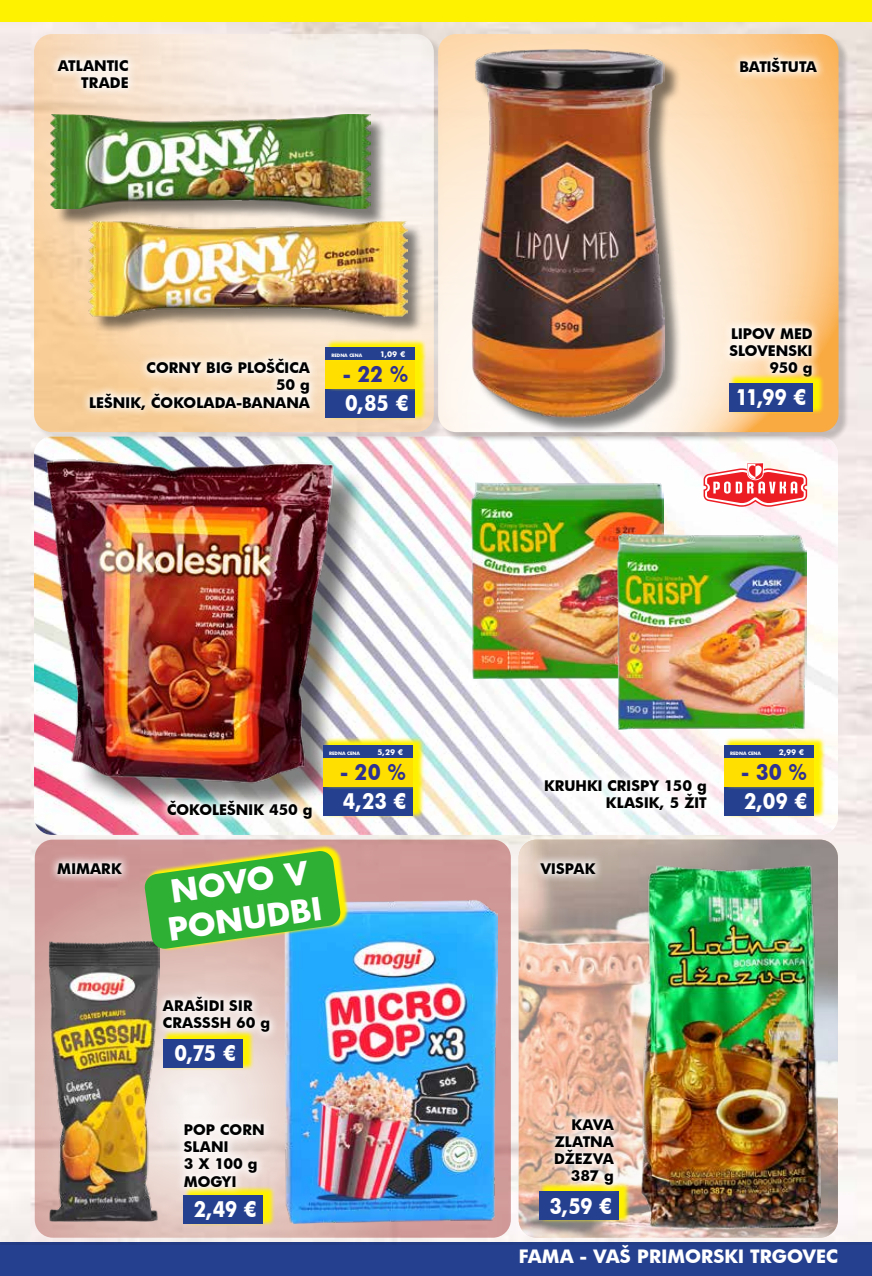
<style>
.page{position:relative;width:872px;height:1276px;background:#fff}
.page>*{position:absolute;margin:0;border:0;box-sizing:border-box;transform-origin:0 0}
.t1{font:700 31.05px/37.3px "Futura";color:#fff}
.t2{font:700 21px "Futura";letter-spacing:-.03em;color:#fff;scale:.88 1}
.t3{font:700 21px "Futura";color:#2e3092;scale:.91 1}
.t4{font:700 18px "Futura";color:#fff}
.t5{font:700 14.25px/17.1px "Futura";color:#000;text-align:right}
.t6{font:700 7.5px "Futura";color:#fff}
.t7{font:700 4.5px "Futura";color:#fff}
</style>
<div class="page">
<div style="left:0;top:1242px;width:872px;height:34px;background:#25408f"></div>
<div style="left:0;top:0;width:872px;height:22px;background:#fff200"></div>
<svg style="left:35px;top:839px;width:476px;height:398px;background:#d8afac"></svg>
<img style="left:518px;top:839px;width:320px;height:398px">
<img style="left:34px;top:436px;width:804px;height:399px">
<div style="left:35px;top:35px;width:409px;height:407px;background:#000;opacity:.22"></div>
<svg style="left:34px;top:34px;width:400px;height:398px;background:#f6e0c8"></svg>
<div style="left:439px;top:35px;width:410px;height:407px;background:#000;opacity:.22"></div>
<svg style="left:438px;top:34px;width:400px;height:398px;background:#fddbb2"></svg>
<svg style="left:703px;top:462px;width:104px;height:45px"></svg>
<div style="left:475px;top:52px;width:207px;height:383px;background:#000;opacity:.5"></div>
<img style="left:472px;top:48px;width:192px;height:369px">
<img style="left:471px;top:482px;width:192px;height:196px">
<img style="left:617px;top:533px;width:189px;height:196px">
<div style="left:54px;top:117px;width:334px;height:110px;background:#000;opacity:.5"></div>
<img style="left:51px;top:115px;width:319px;height:94px">
<div style="left:92px;top:224px;width:332px;height:110px;background:#000;opacity:.5"></div>
<img style="left:88px;top:221px;width:319px;height:96px">
<div style="left:52px;top:464px;width:314px;height:351px;background:#000;opacity:.5"></div>
<img style="left:40px;top:451px;width:300px;height:338px">
<img style="left:48px;top:941px;width:112px;height:280px">
<img style="left:284px;top:899px;width:213px;height:324px">
<img style="left:640px;top:864px;width:180px;height:364px">
<svg style="left:531px;top:853px;width:73px;height:30px;background:#d5c8c1"></svg>
<svg style="left:724px;top:790px;width:101px;height:28px"></svg>
<div style="left:724px;top:786px;width:89px;height:29px;background:#25408f"></div>
<svg style="left:724px;top:761px;width:101px;height:29px"></svg>
<div style="left:724px;top:758px;width:89px;height:28px;background:#ffdf00"></div>
<svg style="left:724px;top:736px;width:101px;height:25px"></svg>
<div style="left:724px;top:746px;width:89px;height:12px;background:#25408f"></div>
<svg style="left:323px;top:790px;width:102px;height:28px"></svg>
<div style="left:323px;top:786px;width:89px;height:29px;background:#25408f"></div>
<svg style="left:323px;top:761px;width:102px;height:29px"></svg>
<div style="left:323px;top:758px;width:89px;height:28px;background:#ffdf00"></div>
<svg style="left:323px;top:736px;width:102px;height:25px"></svg>
<div style="left:323px;top:746px;width:89px;height:12px;background:#25408f"></div>
<svg style="left:325px;top:392px;width:102px;height:29px"></svg>
<div style="left:326px;top:389px;width:89px;height:28px;background:#25408f"></div>
<svg style="left:325px;top:363px;width:102px;height:29px"></svg>
<div style="left:326px;top:360px;width:89px;height:29px;background:#ffdf00"></div>
<svg style="left:325px;top:339px;width:102px;height:24px"></svg>
<div style="left:326px;top:348px;width:89px;height:12px;background:#25408f"></div>
<svg style="left:720px;top:318px;width:101px;height:68px"></svg>
<svg style="left:539px;top:1182px;width:91px;height:41px"></svg>
<div style="left:539px;top:1191px;width:79px;height:29px;background:#25408f"></div>
<svg style="left:729px;top:374px;width:95px;height:41px;background:#edcf40"></svg>
<div style="left:729px;top:383px;width:83px;height:28px;background:#25408f"></div>
<svg style="left:163px;top:1041px;width:91px;height:29px"></svg>
<div style="left:163px;top:1038px;width:79px;height:29px;background:#25408f"></div>
<svg style="left:183px;top:1186px;width:92px;height:41px"></svg>
<div style="left:184px;top:1195px;width:79px;height:28px;background:#25408f"></div>
<svg style="left:545px;top:1109px;width:78px;height:85px"></svg>
<svg style="left:535px;top:771px;width:180px;height:48px"></svg>
<img style="left:158px;top:791px;width:164px;height:37px">
<svg style="left:175px;top:1114px;width:98px;height:82px"></svg>
<svg style="left:154px;top:987px;width:125px;height:54px"></svg>
<svg style="left:81px;top:350px;width:238px;height:68px;background:#f9e1c3"></svg>
<svg style="left:48px;top:853px;width:83px;height:30px;background:#debab9"></svg>
<svg style="left:730px;top:48px;width:96px;height:34px;background:#fcd8ab"></svg>
<svg style="left:145px;top:844px;width:204px;height:107px;background:#b9a79a"></svg>
<svg style="left:144px;top:850px;width:197px;height:99px;background:#52b04d"></svg>
<svg style="left:48px;top:51px;width:90px;height:47px"></svg>
<p class="t5" style="left:58px;top:57px;width:72px">ATLANTIC<br>TRADE</p>
<p class="t5" style="left:89px;top:359px;width:222px">CORNY BIG PLOŠČICA<br>50 g<br>LEŠNIK, ČOKOLADA-BANANA</p>
<p class="t7" style="left:331px;top:352px;width:32px">REDNA CENA</p>
<p class="t6" style="left:380px;top:349px;width:27px">1,09 €</p>
<h2 class="t3" style="left:343px;top:360px;width:73px">- 22 %</h2>
<h2 class="t2" style="left:345px;top:388px;width:73px">0,85 €</h2>
<p class="t5" style="left:739px;top:58px;width:79px">BATIŠTUTA</p>
<p class="t5" style="left:729px;top:324px;width:85px">LIPOV MED<br>SLOVENSKI<br>950 g</p>
<h2 class="t2" style="left:735px;top:382px;width:82px">11,99 €</h2>
<p class="t5" style="left:57px;top:859px;width:66px">MIMARK</p>
<p class="t5" style="left:167px;top:801px;width:147px">ČOKOLEŠNIK 450 g</p>
<p class="t7" style="left:329px;top:749px;width:32px">REDNA CENA</p>
<p class="t6" style="left:377px;top:746px;width:27px">5,29 €</p>
<h2 class="t3" style="left:340px;top:757px;width:73px">- 20 %</h2>
<h2 class="t2" style="left:343px;top:786px;width:73px">4,23 €</h2>
<h1 class="t1" style="left:160px;top:873px;width:156px;rotate:-8deg">NOVO V<br>PONUDBI</h1>
<p class="t5" style="left:163px;top:996px;width:109px;text-align:left">ARAŠIDI SIR<br>CRASSSH 60 g</p>
<h2 class="t2" style="left:174px;top:1038px;width:71px">0,75 €</h2>
<p class="t5" style="left:184px;top:1121px;width:82px;text-align:left">POP CORN<br>SLANI<br>3 X 100 g<br>MOGYI</p>
<h2 class="t2" style="left:194px;top:1194px;width:73px">2,49 €</h2>
<p class="t5" style="left:544px;top:777px;width:164px">KRUHKI CRISPY 150 g<br>KLASIK, 5 ŽIT</p>
<p class="t5" style="left:540px;top:859px;width:57px">VISPAK</p>
<p class="t7" style="left:730px;top:749px;width:32px">REDNA CENA</p>
<p class="t6" style="left:779px;top:746px;width:26px">2,99 €</p>
<h2 class="t3" style="left:741px;top:757px;width:73px">- 30 %</h2>
<h2 class="t2" style="left:744px;top:786px;width:73px">2,09 €</h2>
<p class="t5" style="left:554px;top:1115px;width:61px">KAVA<br>ZLATNA<br>DŽEZVA<br>387 g</p>
<h2 class="t2" style="left:549px;top:1191px;width:73px">3,59 €</h2>
<p class="t4" style="left:519px;top:1243px;width:321px">FAMA - VAŠ PRIMORSKI TRGOVEC</p>
</div>
